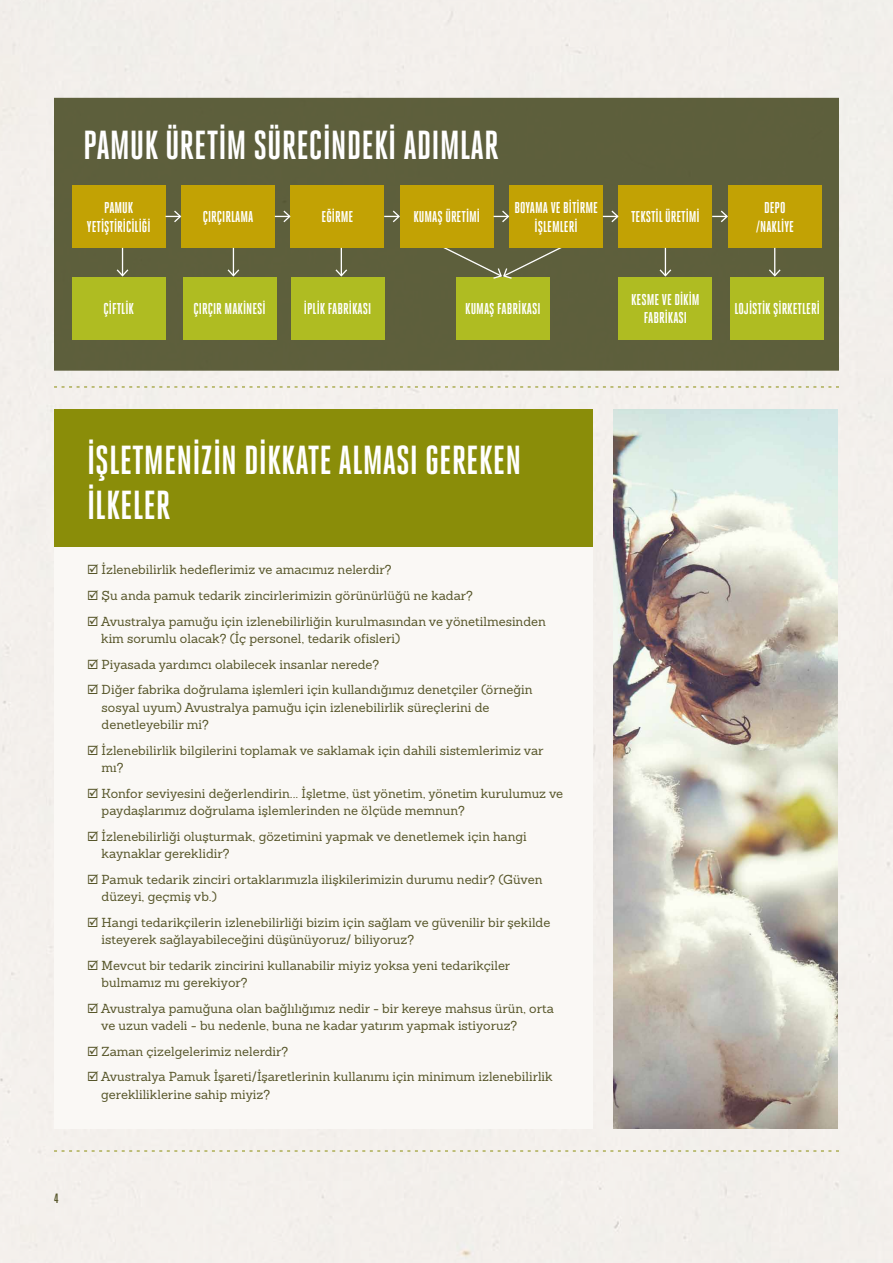
<style>
.page{position:relative;width:893px;height:1263px;background:#f3f0ec}
.page>*{position:absolute;margin:0;border:0;box-sizing:border-box;transform-origin:0 0}
.t1{font:700 40.5px/45px "Heroic Condensed";color:#fff}
.t2{font:700 15.6px/18.8px "Heroic Condensed";color:#fff;text-align:center}
.t3{font:700 13.5px "Heroic Condensed";color:#57562a}
.t4{font:12.75px/17.2px "Sanchez";color:#57562a}
</style>
<div class="page">
<div style="left:54px;top:409px;width:539px;height:720px;background:#faf8f5"></div>
<svg style="left:54px;top:1150px;width:785px;height:1px"></svg>
<svg style="left:54px;top:387px;width:785px;height:1px"></svg>
<div style="left:54px;top:98px;width:785px;height:273px;background:#5d5f3c"></div>
<div style="left:456px;top:277px;width:94px;height:62px;background:#afbc22"></div>
<svg style="left:443px;top:245px;width:119px;height:34px"></svg>
<div style="left:72px;top:185px;width:94px;height:63px;background:#c2a204"></div>
<div style="left:72px;top:277px;width:94px;height:62px;background:#afbc22"></div>
<div style="left:181px;top:185px;width:94px;height:63px;background:#c2a204"></div>
<div style="left:183px;top:277px;width:93px;height:62px;background:#afbc22"></div>
<div style="left:291px;top:185px;width:93px;height:63px;background:#c2a204"></div>
<div style="left:291px;top:277px;width:93px;height:62px;background:#afbc22"></div>
<div style="left:400px;top:185px;width:93px;height:63px;background:#c2a204"></div>
<div style="left:509px;top:185px;width:94px;height:63px;background:#c2a204"></div>
<div style="left:619px;top:185px;width:93px;height:63px;background:#c2a204"></div>
<div style="left:728px;top:185px;width:93px;height:63px;background:#c2a204"></div>
<div style="left:619px;top:277px;width:93px;height:62px;background:#afbc22"></div>
<div style="left:730px;top:277px;width:94px;height:62px;background:#afbc22"></div>
<svg style="left:166px;top:210px;width:16px;height:12px"></svg>
<svg style="left:275px;top:209px;width:16px;height:15px"></svg>
<svg style="left:384px;top:210px;width:16px;height:13px"></svg>
<svg style="left:493px;top:209px;width:17px;height:15px"></svg>
<svg style="left:603px;top:209px;width:16px;height:15px"></svg>
<svg style="left:712px;top:210px;width:16px;height:13px"></svg>
<svg style="left:116px;top:248px;width:13px;height:29px"></svg>
<svg style="left:227px;top:248px;width:13px;height:29px"></svg>
<svg style="left:335px;top:248px;width:12px;height:29px"></svg>
<svg style="left:659px;top:248px;width:13px;height:29px"></svg>
<svg style="left:769px;top:248px;width:12px;height:29px"></svg>
<div style="left:54px;top:409px;width:539px;height:138px;background:#8a8d09"></div>
<img style="left:613px;top:409px;width:224px;height:719px">
<h1 class="t1" style="left:83px;top:122px;width:417px">PAMUK ÜRETIM SÜRECINDEKI ADIMLAR</h1>
<p class="t2" style="left:87px;top:198px;width:65px">PAMUK<br>YETIŞTIRICILIĞI</p>
<p class="t2" style="left:104px;top:299px;width:32px">ÇIFTLIK</p>
<p class="t2" style="left:203px;top:208px;width:52px">ÇIRÇIRLAMA</p>
<p class="t2" style="left:194px;top:299px;width:74px">ÇIRÇIR MAKINESI</p>
<p class="t2" style="left:322px;top:208px;width:33px">EĞIRME</p>
<p class="t2" style="left:304px;top:299px;width:69px">İPLIK FABRIKASI</p>
<p class="t2" style="left:413px;top:208px;width:68px">KUMAŞ ÜRETIMI</p>
<p class="t2" style="left:514px;top:198px;width:85px">BOYAMA VE BITIRME<br>İŞLEMLERI</p>
<p class="t2" style="left:631px;top:208px;width:70px">TEKSTIL ÜRETIMI</p>
<p class="t2" style="left:756px;top:198px;width:40px">DEPO /NAKLIYE</p>
<p class="t2" style="left:465px;top:299px;width:77px">KUMAŞ FABRIKASI</p>
<p class="t2" style="left:631px;top:290px;width:70px">KESME VE DIKIM<br>FABRIKASI</p>
<p class="t2" style="left:734px;top:299px;width:87px">LOJISTIK ŞIRKETLERI</p>
<h1 class="t1" style="left:87px;top:437px;width:436px">İŞLETMENIZIN DIKKATE ALMASI GEREKEN<br>ILKELER</h1>
<p class="t4" style="left:87px;top:561px;width:306px">☑ İzlenebilirlik hedeflerimiz ve amacımız nelerdir?</p>
<p class="t4" style="left:87px;top:586px;width:387px">☑ Şu anda pamuk tedarik zincirlerimizin görünürlüğü ne kadar?</p>
<p class="t4" style="left:101px;top:612px;width:446px;text-indent:-14px">☑ Avustralya pamuğu için izlenebilirliğin kurulmasından ve yönetilmesinden kim sorumlu olacak? (İç personel, tedarik ofisleri)</p>
<p class="t4" style="left:87px;top:655px;width:294px">☑ Piyasada yardımcı olabilecek insanlar nerede?</p>
<p class="t4" style="left:102px;top:681px;width:432px;text-indent:-15px">☑ Diğer fabrika doğrulama işlemleri için kullandığımız denetçiler (örneğin sosyal uyum) Avustralya pamuğu için izlenebilirlik süreçlerini de denetleyebilir mi?</p>
<p class="t4" style="left:102px;top:741px;width:443px;text-indent:-15px">☑ İzlenebilirlik bilgilerini toplamak ve saklamak için dahili sistemlerimiz var mı?</p>
<p class="t4" style="left:102px;top:784px;width:463px;text-indent:-15px">☑ Konfor seviyesini değerlendirin... İşletme, üst yönetim, yönetim kurulumuz ve paydaşlarımız doğrulama işlemlerinden ne ölçüde memnun?</p>
<p class="t4" style="left:102px;top:827px;width:427px;text-indent:-15px">☑ İzlenebilirliği oluşturmak, gözetimini yapmak ve denetlemek için hangi kaynaklar gereklidir?</p>
<p class="t4" style="left:102px;top:870px;width:442px;text-indent:-15px">☑ Pamuk tedarik zinciri ortaklarımızla ilişkilerimizin durumu nedir? (Güven düzeyi, geçmiş vb.)</p>
<p class="t4" style="left:102px;top:913px;width:450px;text-indent:-15px">☑ Hangi tedarikçilerin izlenebilirliği bizim için sağlam ve güvenilir bir şekilde isteyerek sağlayabileceğini düşünüyoruz/ biliyoruz?</p>
<p class="t4" style="left:102px;top:956px;width:410px;text-indent:-15px">☑ Mevcut bir tedarik zincirini kullanabilir miyiz yoksa yeni tedarikçiler bulmamız mı gerekiyor?</p>
<p class="t4" style="left:101px;top:999px;width:454px;text-indent:-14px">☑ Avustralya pamuğuna olan bağlılığımız nedir - bir kereye mahsus ürün, orta ve uzun vadeli - bu nedenle, buna ne kadar yatırım yapmak istiyoruz?</p>
<p class="t4" style="left:87px;top:1042px;width:203px">☑ Zaman çizelgelerimiz nelerdir?</p>
<p class="t4" style="left:101px;top:1068px;width:453px;text-indent:-14px">☑ Avustralya Pamuk İşareti/İşaretlerinin kullanımı için minimum izlenebilirlik gerekliliklerine sahip miyiz?</p>
<p class="t3" style="left:54px;top:1191px;width:6px">4</p>
</div>
